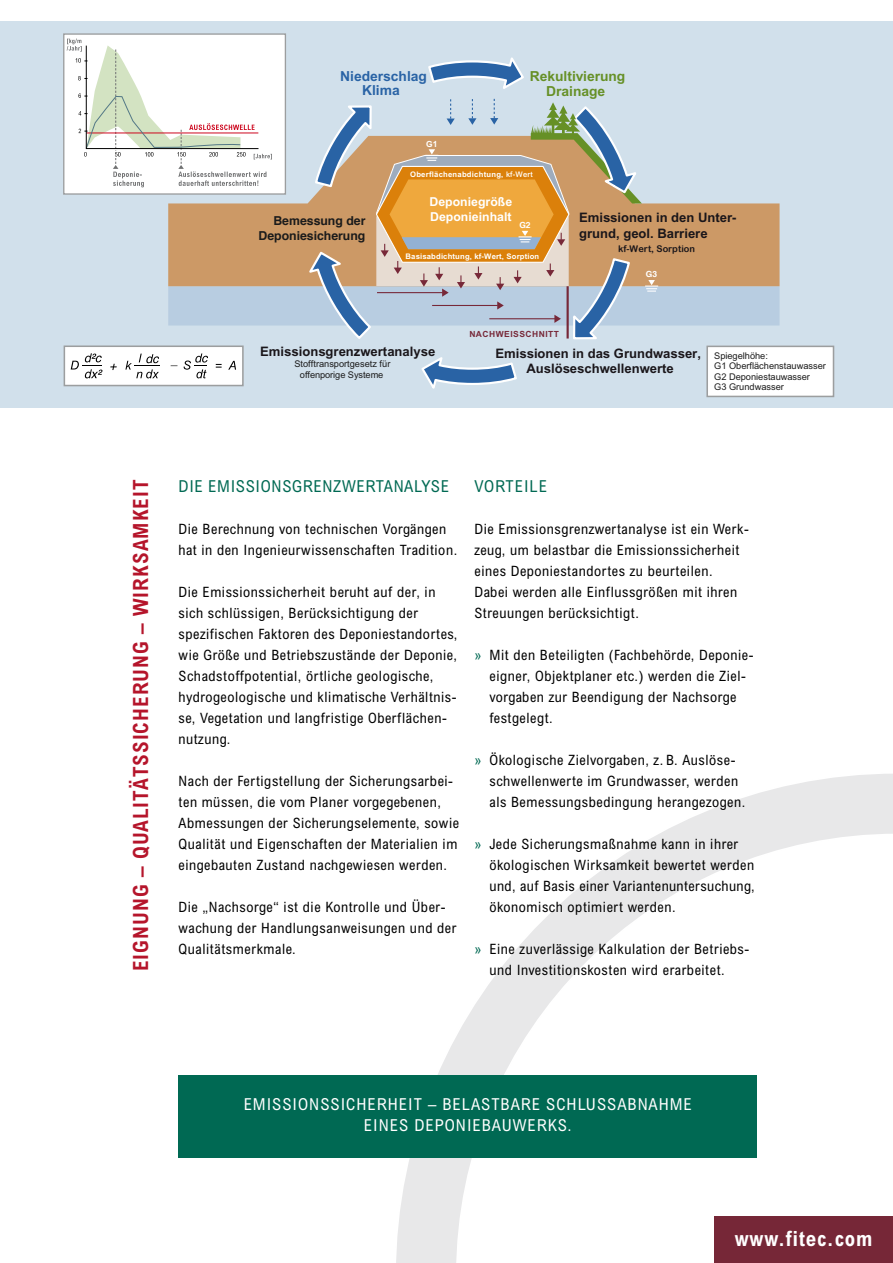
<style>
.page{position:relative;width:893px;height:1263px;background:#fff}
.page>*{position:absolute;margin:0;border:0;box-sizing:border-box;transform-origin:0 0}
.t1{font:700 condensed 21px "Arial";letter-spacing:.05em;color:#b5152b}
.t2{font:700 condensed 21px "Arial";letter-spacing:.04em;color:#fff}
.t3{font:condensed 16.5px/21px "Arial";letter-spacing:.17em;color:#fff;text-align:center}
.t4{font:condensed 16.5px "Arial";letter-spacing:.15em;color:#006953}
.t5{font:condensed 16.5px "Arial";letter-spacing:.215em;color:#006953}
.t6{font:condensed 14.25px/21px "Arial";letter-spacing:.04em;color:#000}
.t7{font:700 13.8px/14.9px "Arial";color:#669026;text-align:center}
.t8{font:700 13.8px/14.1px "Arial";color:#2963a5;text-align:center}
.t9{font:700 13.05px/15.8px "Arial";color:#1a161a;text-align:center}
.t10{font:700 12.3px/14.7px "Helvetica";color:#1b1b1b;text-align:right}
.t11{font:700 12.3px/14.7px "Arial";color:#fff}
.t12{font:9.15px/10.2px "Arial";color:#1b1b1b;text-align:center}
.t13{font:9.15px "Arial Rounded MT Bold";color:#1a161a}
.t14{font:700 8.4px "Arial";letter-spacing:.06em;color:#772838}
.t15{font:700 8.4px "Helvetica";color:#fff}
.t16{font:700 8.4px "Arial";color:#fff}
.t17{font:700 7.65px "Arial";letter-spacing:.02em;color:#fff}
.s1{font-weight:500}
.s2{color:#006953}
</style>
<div class="page">
<svg style="left:396px;top:774px;width:497px;height:489px"></svg>
<div style="left:714px;top:1216px;width:179px;height:47px;background:#762737"></div>
<div style="left:0;top:21px;width:893px;height:387px;background:#d1e0eb"></div>
<svg style="left:421px;top:357px;width:96px;height:32px"></svg>
<div style="left:707px;top:346px;width:126px;height:50px;background:#fff"></div>
<div style="left:706px;top:346px;width:128px;height:51px;border:2px solid #9c9e9f"></div>
<div style="left:64px;top:346px;width:179px;height:39px;background:#fff"></div>
<div style="left:64px;top:345px;width:180px;height:41px;border:2px solid #9c9e9f"></div>
<svg style="left:228px;top:361px;width:8px;height:9px"></svg>
<svg style="left:110px;top:364px;width:7px;height:6px"></svg>
<svg style="left:71px;top:353px;width:32px;height:25px"></svg>
<svg style="left:216px;top:364px;width:6px;height:4px"></svg>
<svg style="left:125px;top:354px;width:34px;height:24px"></svg>
<svg style="left:184px;top:353px;width:24px;height:25px"></svg>
<div style="left:63px;top:33px;width:223px;height:162px;background:#fff;border:1px solid #9c9e9f"></div>
<svg style="left:67px;top:39px;width:713px;height:301px"></svg>
<div style="left:179px;top:1075px;width:578px;height:83px;background:#006953"></div>
<p class="t8" style="left:340px;top:69px;width:88px">Niederschlag<br>Klima</p>
<p class="t7" style="left:530px;top:68px;width:97px">Rekultivierung<br>Drainage</p>
<p class="t16" style="left:426px;top:139px;width:13px">G1</p>
<p class="t17" style="left:410px;top:169px;width:124px">Oberflächenabdichtung, <span class="s1">kf-Wert</span></p>
<p class="t11" style="left:429px;top:194px;width:84px">Deponiegröße<br>Deponieinhalt</p>
<p class="t10" style="left:259px;top:214px;width:108px">Bemessung der<br>Deponiesicherung</p>
<p class="t9" style="left:579px;top:210px;width:159px;text-align:left">Emissionen in den Unter&shy;grund, geol. Barriere</p>
<p class="t13" style="left:618px;top:243px;width:78px">kf-Wert, Sorption</p>
<p class="t15" style="left:646px;top:268px;width:13px">G3</p>
<p class="t15" style="left:519px;top:218px;width:13px">G2</p>
<p class="t17" style="left:406px;top:252px;width:135px">Basisabdichtung, kf-Wert, Sorption</p>
<p class="t9" style="left:260px;top:343px;width:177px">Emissionsgrenzwertanalyse</p>
<p class="t12" style="left:294px;top:359px;width:98px">Stofftransportgesetz für offenporige Systeme</p>
<p class="t14" style="left:469px;top:329px;width:91px">NACHWEISSCHNITT</p>
<p class="t9" style="left:495px;top:345px;width:207px">Emissionen in das Grundwasser,<br>Auslöseschwellenwerte</p>
<p class="t12" style="left:714px;top:351px;width:113px;text-align:left">Spiegelhöhe:<br>G1 Oberflächenstauwasser<br>G2 Deponiestauwasser<br>G3 Grundwasser</p>
<h1 class="t1" style="left:129px;top:971px;width:493px;rotate:-90deg">EIGNUNG – QUALITÄTSSICHERUNG – WIRKSAMKEIT</h1>
<p class="t4" style="left:179px;top:476px;width:272px">Die Emissionsgrenzwertanalyse</p>
<p class="t6" style="left:179px;top:518px;width:280px">Die Berechnung von technischen Vorgängen hat in den I ngenieurwissenschaften Tradition.</p>
<p class="t6" style="left:179px;top:581px;width:280px">Die Emissionssicherheit beruht auf der, in sich schlüssigen, Berücksichtigung der spezifischen Faktoren des Deponiestandortes, wie Größe und Betriebszustände der Deponie, Schadstoffpotential, örtliche geologische, hydrogeologische und klimatische Verhältnis&shy;se, Vegetation und langfristige Oberflächen&shy;nutzung.</p>
<p class="t6" style="left:179px;top:770px;width:282px">Nach der Fertigstellung der Sicherungsarbei&shy;ten müssen, die vom Planer vorgegebenen, Abmessungen der Sicherungselemente, sowie Qualität und Eigenschaften der Materialien im eingebauten Zustand nachgewiesen werden.</p>
<p class="t6" style="left:179px;top:896px;width:279px">Die „Nachsorge“ ist die Kontrolle und Über&shy;wachung der Handlungsanweisungen und der<br>Qualitätsmerkmale.</p>
<p class="t5" style="left:474px;top:476px;width:74px">Vorteile</p>
<p class="t6" style="left:474px;top:518px;width:276px">Die Emissionsgrenzwertanalyse ist ein Werk&shy;zeug, um belastbar die Emissionssicherheit eines Deponiestandortes zu beurteilen.<br>Dabei werden alle Einflussgrößen mit ihren Streuungen berücksichtigt.</p>
<p class="t6" style="left:489px;top:644px;width:266px;text-indent:-15px"><span class="s2">»</span> M it den Beteiligten (Fachbehörde, Deponie&shy;eigner, Objektplaner etc.) werden die Ziel&shy;vorgaben zur Beendigung der Nachsorge festgelegt.</p>
<p class="t6" style="left:489px;top:749px;width:257px;text-indent:-15px"><span class="s2">»</span> Ökologische Zielvorgaben, z. B. Auslöse&shy;schwellenwerte im Grundwasser, werden als Bemessungsbedingung herangezogen.</p>
<p class="t6" style="left:489px;top:833px;width:267px;text-indent:-15px"><span class="s2">»</span> Jede Sicherungsmaßnahme kann in ihrer ökologischen Wirksamkeit bewertet werden und, auf Basis einer Variantenuntersuchung, ökonomisch optimiert werden.</p>
<p class="t6" style="left:489px;top:938px;width:261px;text-indent:-15px"><span class="s2">»</span> Eine zuverlässige Kalkulation der Betriebs&shy;und I nvestitionskosten wird erarbeitet.</p>
<p class="t3" style="left:244px;top:1093px;width:450px">Emissionssicherheit – belastbare Schlussabnahme eines Deponiebauwerks.</p>
<h1 class="t2" style="left:735px;top:1226px;width:139px">www.fitec.com</h1>
</div>
